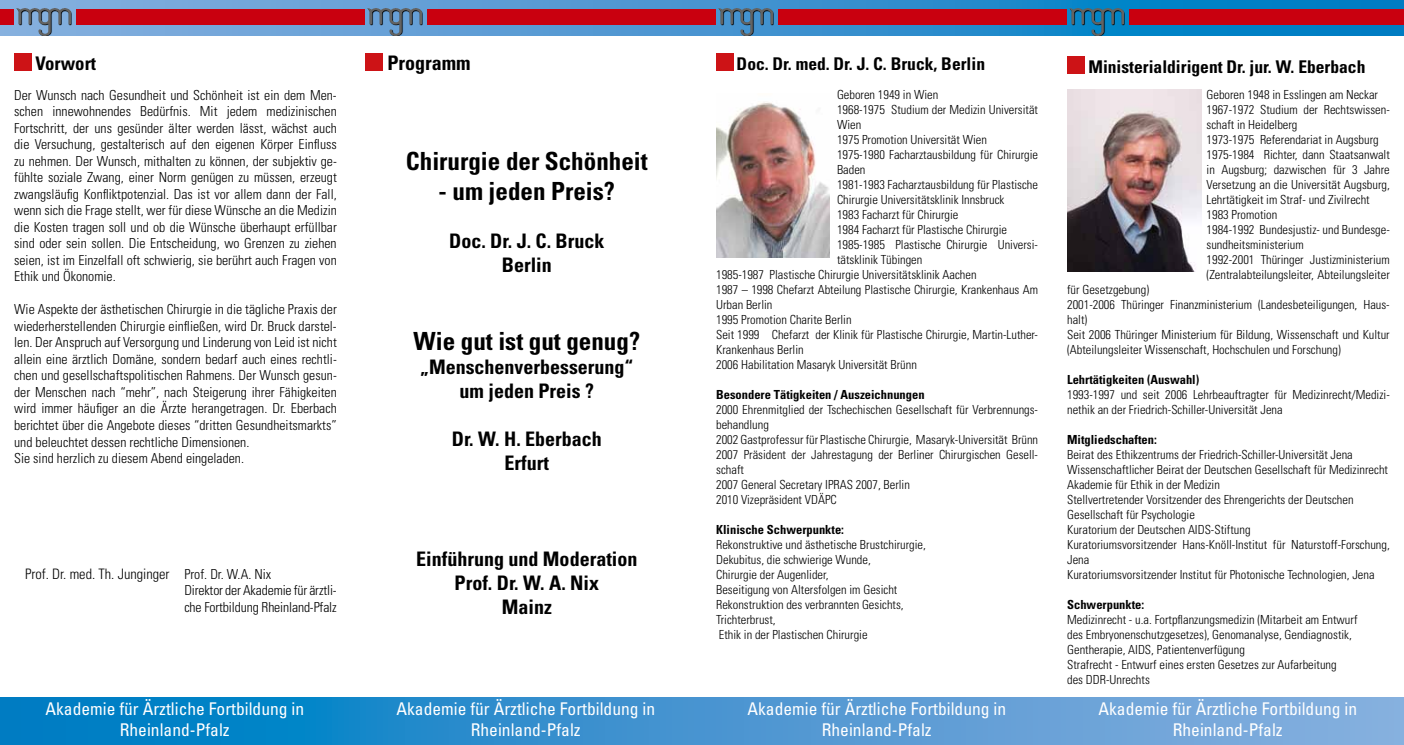
<style>
.page{position:relative;width:1404px;height:745px;background:#fff}
.page>*{position:absolute;margin:0;border:0;box-sizing:border-box;transform-origin:0 0}
.t1{font:700 condensed 25px "Univers";color:#000}
.t2{font:700 condensed 20px/24px "Univers";color:#000;text-align:center}
.t3{font:700 condensed 18.75px "Univers";color:#000}
.t4{font:condensed 17.5px/21px "Univers";color:#fff;text-align:center}
.t5{font:700 condensed 17.5px "Univers";color:#000}
.t6{font:300 condensed 14.38px "Univers";color:#000}
.t7{font:300 condensed 13.75px/16.5px "Univers";color:#000}
.t8{font:300 condensed 12.5px/15px "Univers";color:#000}
.t9{font:700 condensed 12.5px "Univers";color:#000}
</style>
<div class="page">
<svg style="left:0;top:0;width:1403px;height:35px;background:#4093cf"></svg>
<div style="left:76px;top:9px;width:288px;height:16px;background:#c9000f"></div>
<div style="left:0;top:9px;width:14px;height:16px;background:#c9000f"></div>
<div style="left:426px;top:9px;width:289px;height:16px;background:#c9000f"></div>
<div style="left:777px;top:9px;width:289px;height:16px;background:#c9000f"></div>
<div style="left:1128px;top:9px;width:275px;height:16px;background:#c9000f"></div>
<svg style="left:17px;top:9px;width:54px;height:27px"></svg>
<img style="left:16px;top:9px;width:54px;height:26px">
<svg style="left:368px;top:9px;width:54px;height:27px"></svg>
<img style="left:367px;top:9px;width:54px;height:26px">
<svg style="left:719px;top:9px;width:54px;height:27px"></svg>
<img style="left:718px;top:9px;width:54px;height:26px">
<svg style="left:1069px;top:9px;width:55px;height:27px"></svg>
<img style="left:1069px;top:9px;width:54px;height:26px">
<svg style="left:0;top:697px;width:1403px;height:47px;background:#4194d0"></svg>
<div style="left:14px;top:53px;width:17px;height:17px;background:#cd1316"></div>
<div style="left:716px;top:53px;width:17px;height:17px;background:#cd1316"></div>
<div style="left:366px;top:53px;width:17px;height:17px;background:#cd1316"></div>
<div style="left:1067px;top:56px;width:17px;height:17px;background:#cd1316"></div>
<img style="left:716px;top:102px;width:113px;height:155px">
<img style="left:1067px;top:89px;width:133px;height:182px">
<h2 class="t2" style="left:387px;top:51px;width:85px">Programm</h2>
<h3 class="t3" style="left:35px;top:52px;width:62px">Vorwort</h3>
<h3 class="t5" style="left:736px;top:53px;width:250px">Doc. Dr. med. Dr. J. C. Bruck, Berlin</h3>
<p class="t7" style="left:14px;top:86px;width:324px;text-align:justify">Der Wunsch nach Gesundheit und Schönheit ist ein dem Men&shy;schen innewohnendes Bedürfnis. Mit jedem medizinischen Fortschritt, der uns gesünder älter werden lässt, wächst auch die Versuchung, gestalterisch auf den eigenen Körper Einfluss zu nehmen. Der Wunsch, mithalten zu können, der subjektiv ge&shy;fühlte soziale Zwang, einer Norm genügen zu müssen, erzeugt zwangsläufig Konfliktpotenzial. Das ist vor allem dann der Fall, wenn sich die Frage stellt, wer für diese Wünsche an die Medizin die Kosten tragen soll und ob die Wünsche überhaupt erfüllbar sind oder sein sollen. Die Entscheidung, wo Grenzen zu ziehen seien, ist im Einzelfall oft schwierig, sie berührt auch Fragen von Ethik und Ökonomie.</p>
<p class="t7" style="left:14px;top:301px;width:324px">Wie Aspekte der ästhetischen Chirurgie in die tägliche Praxis der wiederherstellenden Chirurgie einfließen, wird Dr. Bruck darstel&shy;len. Der Anspruch auf Versorgung und Linderung von Leid ist nicht allein eine ärztlich Domäne, sondern bedarf auch eines rechtli&shy;chen und gesellschaftspolitischen Rahmens. Der Wunsch gesun&shy;der Menschen nach “mehr”, nach Steigerung ihrer Fähigkeiten wird immer häufiger an die Ärzte herangetragen. Dr. Eberbach berichtet über die Angebote dieses “dritten Gesundheitsmarkts” und beleuchtet dessen rechtliche Dimensionen.<br>Sie sind herzlich zu diesem Abend eingeladen.</p>
<p class="t7" style="left:184px;top:565px;width:154px">Prof. Dr. W.A. Nix<br>Direktor der Akademie für ärztli&shy;che Fortbildung Rheinland-Pfalz</p>
<p class="t6" style="left:25px;top:565px;width:146px">Prof. Dr. med. Th. Junginger</p>
<p class="t6" style="left:191px;top:565px;width:141px">Prof. Dr. med. K. J. Lackner</p>
<h3 class="t4" style="left:45px;top:697px;width:260px">Akademie für Ärztliche Fortbildung in<br>Rheinland-Pfalz</h3>
<h1 class="t1" style="left:406px;top:145px;width:243px">Chirurgie der Schönheit</h1>
<h1 class="t1" style="left:438px;top:175px;width:178px">- um jeden Preis?</h1>
<h2 class="t2" style="left:449px;top:228px;width:157px">Doc. Dr. J. C. Bruck<br>Berlin</h2>
<h1 class="t1" style="left:413px;top:325px;width:228px">Wie gut ist gut genug?</h1>
<h2 class="t2" style="left:420px;top:354px;width:215px">„Menschenverbesserung“ um jeden Preis ?</h2>
<h2 class="t2" style="left:452px;top:426px;width:152px">Dr. W. H. Eberbach<br>Erfurt</h2>
<h2 class="t2" style="left:416px;top:546px;width:223px">Einführung und Moderation<br>Prof. Dr. W. A. Nix<br>Mainz</h2>
<h3 class="t4" style="left:396px;top:697px;width:260px">Akademie für Ärztliche Fortbildung in<br>Rheinland-Pfalz</h3>
<p class="t8" style="left:837px;top:87px;width:103px">Geboren 1949 in Wien</p>
<p class="t8" style="left:837px;top:102px;width:202px">1968-1975 Studium der Medizin Universität</p>
<p class="t8" style="left:837px;top:117px;width:26px">Wien</p>
<p class="t8" style="left:837px;top:132px;width:151px">1975 Promotion Universität Wien</p>
<p class="t8" style="left:837px;top:147px;width:202px">1975-1980 Facharztausbildung für Chirurgie</p>
<p class="t8" style="left:837px;top:162px;width:30px">Baden</p>
<p class="t8" style="left:837px;top:177px;width:202px">1981-1983 Facharztausbildung für Plastische</p>
<p class="t8" style="left:837px;top:192px;width:169px">Chirurgie Universitätsklinik Innsbruck</p>
<p class="t8" style="left:837px;top:207px;width:123px">1983 Facharzt für Chirurgie</p>
<p class="t8" style="left:837px;top:222px;width:172px">1984 Facharzt für Plastische Chirurgie</p>
<p class="t8" style="left:837px;top:237px;width:202px">1985-1985 Plastische Chirurgie Universi-</p>
<p class="t8" style="left:837px;top:252px;width:87px">tätsklinik Tübingen</p>
<p class="t8" style="left:716px;top:267px;width:262px">1985-1987 Plastische Chirurgie Universitätsklinik Aachen</p>
<p class="t8" style="left:716px;top:282px;width:323px">1987 – 1998 Chefarzt Abteilung Plastische Chirurgie, Krankenhaus Am</p>
<p class="t8" style="left:716px;top:297px;width:58px">Urban Berlin</p>
<p class="t8" style="left:716px;top:312px;width:137px">1995 Promotion Charite Berlin</p>
<p class="t8" style="left:716px;top:327px;width:323px">Seit 1999 Chefarzt der Klinik für Plastische Chirurgie, Martin-Luther-</p>
<p class="t8" style="left:716px;top:342px;width:89px">Krankenhaus Berlin</p>
<p class="t8" style="left:716px;top:357px;width:202px">2006 Habilitation Masaryk Universität Brünn</p>
<p class="t9" style="left:716px;top:386px;width:210px">Besondere Tätigkeiten / Auszeichnungen</p>
<p class="t8" style="left:716px;top:402px;width:323px">2000 Ehrenmitglied der Tschechischen Gesellschaft für Verbrennungs&shy;behandlung<br>2002 Gastprofessur für Plastische Chirurgie, Masaryk-Universität Brünn 2007 Präsident der Jahrestagung der Berliner Chirurgischen Gesell&shy;schaft<br>2007 General Secretary IPRAS 2007, Berlin<br>2010 Vizepräsident VDÄPC</p>
<p class="t9" style="left:716px;top:521px;width:129px">Klinische Schwerpunkte:</p>
<p class="t8" style="left:716px;top:537px;width:211px">Rekonstruktive und ästhetische Brustchirurgie, Dekubitus, die schwierige Wunde,<br>Chirurgie der Augenlider,<br>Beseitigung von Altersfolgen im Gesicht Rekonstruktion des verbrannten Gesichts, Trichterbrust,<br>Ethik in der Plastischen Chirurgie</p>
<h3 class="t4" style="left:747px;top:697px;width:260px">Akademie für Ärztliche Fortbildung in<br>Rheinland-Pfalz</h3>
<h3 class="t5" style="left:1088px;top:56px;width:278px">Ministerialdirigent Dr. jur. W. Eberbach</h3>
<p class="t8" style="left:1206px;top:87px;width:185px">Geboren 1948 in Esslingen am Neckar 1967-1972 Studium der Rechtswissen&shy;schaft in Heidelberg<br>1973-1975 Referendariat in Augsburg 1975-1984 Richter, dann Staatsanwalt in Augsburg; dazwischen für 3 Jahre Versetzung an die Universität Augsburg, Lehrtätigkeit im Straf- und Zivilrecht 1983 Promotion<br>1984-1992 Bundesjustiz- und Bundesge&shy;sundheitsministerium<br>1992-2001 Thüringer Justizministerium (Zentralabteilungsleiter, Abteilungsleiter</p>
<p class="t8" style="left:1067px;top:282px;width:324px">für Gesetzgebung)<br>2001-2006 Thüringer Finanzministerium (Landesbeteiligungen, Haus&shy;halt)<br>Seit 2006 Thüringer Ministerium für Bildung, Wissenschaft und Kultur (Abteilungsleiter Wissenschaft, Hochschulen und Forschung)</p>
<p class="t9" style="left:1067px;top:371px;width:133px">Lehrtätigkeiten (Auswahl)</p>
<p class="t8" style="left:1067px;top:387px;width:324px">1993-1997 und seit 2006 Lehrbeauftragter für Medizinrecht/Medizi&shy;nethik an der Friedrich-Schiller-Universität Jena</p>
<p class="t9" style="left:1067px;top:431px;width:91px">Mitgliedschaften:</p>
<p class="t8" style="left:1067px;top:447px;width:324px">Beirat des Ethikzentrums der Friedrich-Schiller-Universität Jena Wissenschaftlicher Beirat der Deutschen Gesellschaft für Medizinrecht Akademie für Ethik in der Medizin<br>Stellvertretender Vorsitzender des Ehrengerichts der Deutschen Gesellschaft für Psychologie<br>Kuratorium der Deutschen AIDS-Stiftung<br>Kuratoriumsvorsitzender Hans-Knöll-Institut für Naturstoff-Forschung, Jena<br>Kuratoriumsvorsitzender Institut für Photonische Technologien, Jena</p>
<p class="t9" style="left:1067px;top:596px;width:79px">Schwerpunkte:</p>
<p class="t8" style="left:1067px;top:612px;width:292px">Medizinrecht - u.a. Fortpflanzungsmedizin (Mitarbeit am Entwurf des Embryonenschutzgesetzes), Genomanalyse, Gendiagnostik, Gentherapie, AIDS, Patientenverfügung<br>Strafrecht - Entwurf eines ersten Gesetzes zur Aufarbeitung<br>des DDR-Unrechts</p>
<h3 class="t4" style="left:1098px;top:697px;width:260px">Akademie für Ärztliche Fortbildung in<br>Rheinland-Pfalz</h3>
</div>
